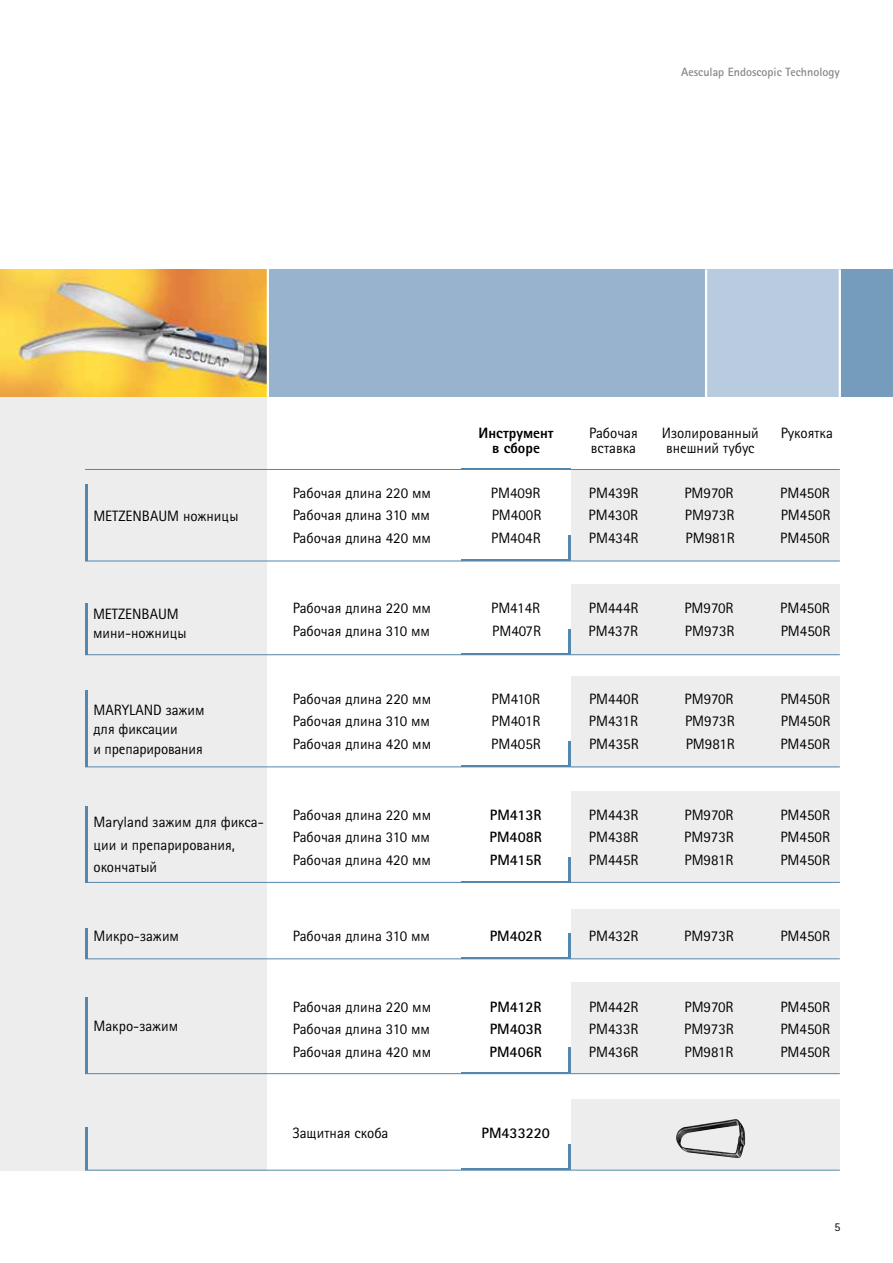
<style>
.page{position:relative;width:893px;height:1263px;background:#fff}
.page>*{position:absolute;margin:0;border:0;box-sizing:border-box;transform-origin:0 0}
.t1{font:15px/19.5px "Rotis Sans Serif Pro Cyr";color:#000}
.t2{font:700 15px "Rotis Sans Serif Pro Cyr";color:#000}
.t3{font:800 15px "Rotis Sans Serif Pro Cyr";color:#000}
.t4{font:700 12px "Rotis Sans Serif Pro Cyr";color:#878787}
.t5{font:12px "Rotis Sans Serif Pro Cyr";color:#000}
</style>
<div class="page">
<div style="left:571px;top:1099px;width:269px;height:71px;background:#ededed"></div>
<div style="left:571px;top:982px;width:269px;height:92px;background:#ededed"></div>
<div style="left:571px;top:909px;width:269px;height:50px;background:#ededed"></div>
<div style="left:571px;top:791px;width:269px;height:91px;background:#ededed"></div>
<div style="left:571px;top:676px;width:269px;height:91px;background:#ededed"></div>
<div style="left:571px;top:584px;width:269px;height:70px;background:#ededed"></div>
<div style="left:571px;top:469px;width:269px;height:92px;background:#ededed"></div>
<div style="left:0;top:379px;width:267px;height:791px;background:#ededed"></div>
<img style="left:0;top:269px;width:267px;height:128px">
<div style="left:840px;top:269px;width:53px;height:128px;background:#769cbd"></div>
<div style="left:268px;top:269px;width:438px;height:128px;background:#97b3ce"></div>
<div style="left:706px;top:269px;width:134px;height:128px;background:#b9cbdf"></div>
<hr style="left:839px;top:269px;width:2px;height:128px;background:#fff">
<hr style="left:705px;top:269px;width:2px;height:128px;background:#fff">
<hr style="left:267px;top:269px;width:2px;height:129px;background:#fff">
<img style="left:676px;top:1119px;width:69px;height:39px">
<hr style="left:85px;top:561px;width:755px;height:1px;background:#5387ad">
<hr style="left:462px;top:559px;width:109px;height:2px;background:#5387ad">
<hr style="left:569px;top:535px;width:2px;height:26px;background:#5387ad">
<hr style="left:85px;top:484px;width:2px;height:77px;background:#5387ad">
<hr style="left:85px;top:654px;width:755px;height:1px;background:#5387ad">
<hr style="left:462px;top:653px;width:109px;height:2px;background:#5387ad">
<hr style="left:569px;top:629px;width:2px;height:25px;background:#5387ad">
<hr style="left:85px;top:604px;width:2px;height:51px;background:#5387ad">
<hr style="left:85px;top:1170px;width:755px;height:1px;background:#5387ad">
<hr style="left:569px;top:1144px;width:2px;height:26px;background:#5387ad">
<hr style="left:85px;top:1127px;width:2px;height:43px;background:#5387ad">
<hr style="left:85px;top:766px;width:755px;height:1px;background:#5387ad">
<hr style="left:462px;top:765px;width:109px;height:2px;background:#5387ad">
<hr style="left:569px;top:741px;width:2px;height:26px;background:#5387ad">
<hr style="left:85px;top:691px;width:2px;height:76px;background:#5387ad">
<hr style="left:85px;top:882px;width:755px;height:1px;background:#5387ad">
<hr style="left:462px;top:881px;width:109px;height:2px;background:#5387ad">
<hr style="left:569px;top:857px;width:2px;height:25px;background:#5387ad">
<hr style="left:85px;top:806px;width:2px;height:77px;background:#5387ad">
<hr style="left:85px;top:958px;width:755px;height:1px;background:#5387ad">
<hr style="left:569px;top:933px;width:2px;height:26px;background:#5387ad">
<hr style="left:85px;top:928px;width:2px;height:31px;background:#5387ad">
<hr style="left:461px;top:1168px;width:108px;height:2px;background:#5387ad">
<hr style="left:461px;top:957px;width:108px;height:2px;background:#5387ad">
<hr style="left:85px;top:469px;width:755px;height:1px;background:#5387ad">
<hr style="left:462px;top:468px;width:109px;height:1px;background:#5387ad">
<hr style="left:85px;top:1073px;width:755px;height:1px;background:#5387ad">
<hr style="left:462px;top:1072px;width:109px;height:2px;background:#5387ad">
<hr style="left:569px;top:1047px;width:2px;height:25px;background:#5387ad">
<hr style="left:85px;top:997px;width:2px;height:77px;background:#5387ad">
<p class="t4" style="left:681px;top:65px;width:160px">Aesculap Endoscopic Technology</p>
<p class="t1" style="left:93px;top:506px;width:147px">METZENBAUM ножницы</p>
<p class="t1" style="left:93px;top:604px;width:95px">METZENBAUM мини-ножницы</p>
<p class="t1" style="left:93px;top:700px;width:113px">MARYLAND зажим для фиксации<br>и препарирования</p>
<p class="t1" style="left:93px;top:811px;width:172px;line-height:22.5px">Maryland зажим для фикса&shy;ции и препарирования, окончатый</p>
<p class="t1" style="left:93px;top:926px;width:87px">Микро-зажим</p>
<p class="t1" style="left:93px;top:1017px;width:86px">Макро-зажим</p>
<p class="t3" style="left:478px;top:424px;width:77px">Инструмент</p>
<p class="t1" style="left:589px;top:424px;width:50px">Рабочая</p>
<p class="t1" style="left:662px;top:424px;width:98px">Изолированный</p>
<p class="t1" style="left:781px;top:424px;width:54px">Рукоятка</p>
<p class="t3" style="left:492px;top:439px;width:49px">в сборе</p>
<p class="t1" style="left:591px;top:439px;width:47px">вставка</p>
<p class="t1" style="left:666px;top:439px;width:90px">внешний тубус</p>
<p class="t1" style="left:293px;top:483px;width:140px">Рабочая длина 220 мм</p>
<p class="t1" style="left:491px;top:483px;width:51px">PM409R</p>
<p class="t1" style="left:589px;top:483px;width:51px">PM439R</p>
<p class="t1" style="left:684px;top:483px;width:51px">PM970R</p>
<p class="t1" style="left:780px;top:483px;width:51px">PM450R</p>
<p class="t1" style="left:293px;top:506px;width:139px">Рабочая длина 310 мм</p>
<p class="t1" style="left:492px;top:506px;width:51px">PM400R</p>
<p class="t1" style="left:589px;top:506px;width:51px">PM430R</p>
<p class="t1" style="left:685px;top:506px;width:51px">PM973R</p>
<p class="t1" style="left:781px;top:506px;width:51px">PM450R</p>
<p class="t1" style="left:293px;top:528px;width:140px">Рабочая длина 420 мм</p>
<p class="t1" style="left:491px;top:528px;width:51px">PM404R</p>
<p class="t1" style="left:589px;top:528px;width:51px">PM434R</p>
<p class="t1" style="left:686px;top:528px;width:51px">PM981R</p>
<p class="t1" style="left:780px;top:528px;width:51px">PM450R</p>
<p class="t1" style="left:293px;top:599px;width:140px">Рабочая длина 220 мм</p>
<p class="t1" style="left:491px;top:599px;width:51px">PM414R</p>
<p class="t1" style="left:589px;top:599px;width:51px">PM444R</p>
<p class="t1" style="left:684px;top:599px;width:51px">PM970R</p>
<p class="t1" style="left:780px;top:599px;width:51px">PM450R</p>
<p class="t1" style="left:293px;top:621px;width:139px">Рабочая длина 310 мм</p>
<p class="t1" style="left:492px;top:621px;width:50px">PM407R</p>
<p class="t1" style="left:589px;top:621px;width:51px">PM437R</p>
<p class="t1" style="left:685px;top:621px;width:51px">PM973R</p>
<p class="t1" style="left:781px;top:621px;width:51px">PM450R</p>
<p class="t1" style="left:293px;top:689px;width:140px">Рабочая длина 220 мм</p>
<p class="t1" style="left:491px;top:689px;width:50px">PM410R</p>
<p class="t1" style="left:589px;top:689px;width:51px">PM440R</p>
<p class="t1" style="left:684px;top:689px;width:51px">PM970R</p>
<p class="t1" style="left:780px;top:689px;width:51px">PM450R</p>
<p class="t1" style="left:293px;top:712px;width:139px">Рабочая длина 310 мм</p>
<p class="t1" style="left:491px;top:712px;width:51px">PM401R</p>
<p class="t1" style="left:589px;top:712px;width:51px">PM431R</p>
<p class="t1" style="left:685px;top:712px;width:51px">PM973R</p>
<p class="t1" style="left:781px;top:712px;width:51px">PM450R</p>
<p class="t1" style="left:293px;top:734px;width:140px">Рабочая длина 420 мм</p>
<p class="t1" style="left:491px;top:734px;width:51px">PM405R</p>
<p class="t1" style="left:589px;top:734px;width:51px">PM435R</p>
<p class="t1" style="left:686px;top:734px;width:51px">PM981R</p>
<p class="t1" style="left:780px;top:734px;width:51px">PM450R</p>
<p class="t1" style="left:293px;top:805px;width:140px">Рабочая длина 220 мм</p>
<p class="t2" style="left:490px;top:805px;width:53px">PM413R</p>
<p class="t1" style="left:589px;top:805px;width:51px">PM443R</p>
<p class="t1" style="left:684px;top:805px;width:51px">PM970R</p>
<p class="t1" style="left:780px;top:805px;width:51px">PM450R</p>
<p class="t1" style="left:293px;top:827px;width:139px">Рабочая длина 310 мм</p>
<p class="t2" style="left:490px;top:828px;width:54px">PM408R</p>
<p class="t1" style="left:589px;top:827px;width:51px">PM438R</p>
<p class="t1" style="left:684px;top:827px;width:51px">PM973R</p>
<p class="t1" style="left:780px;top:827px;width:51px">PM450R</p>
<p class="t1" style="left:293px;top:850px;width:140px">Рабочая длина 420 мм</p>
<p class="t2" style="left:490px;top:850px;width:53px">PM415R</p>
<p class="t1" style="left:589px;top:850px;width:51px">PM445R</p>
<p class="t1" style="left:684px;top:850px;width:51px">PM981R</p>
<p class="t1" style="left:780px;top:850px;width:51px">PM450R</p>
<p class="t1" style="left:293px;top:926px;width:139px">Рабочая длина 310 мм</p>
<p class="t2" style="left:490px;top:927px;width:53px">PM402R</p>
<p class="t1" style="left:589px;top:926px;width:51px">PM432R</p>
<p class="t1" style="left:684px;top:926px;width:51px">PM973R</p>
<p class="t1" style="left:780px;top:926px;width:51px">PM450R</p>
<p class="t1" style="left:293px;top:997px;width:140px">Рабочая длина 220 мм</p>
<p class="t2" style="left:490px;top:997px;width:53px">PM412R</p>
<p class="t1" style="left:589px;top:997px;width:51px">PM442R</p>
<p class="t1" style="left:684px;top:997px;width:51px">PM970R</p>
<p class="t1" style="left:780px;top:997px;width:51px">PM450R</p>
<p class="t1" style="left:293px;top:1020px;width:139px">Рабочая длина 310 мм</p>
<p class="t2" style="left:490px;top:1020px;width:54px">PM403R</p>
<p class="t1" style="left:589px;top:1020px;width:51px">PM433R</p>
<p class="t1" style="left:684px;top:1020px;width:51px">PM973R</p>
<p class="t1" style="left:780px;top:1020px;width:51px">PM450R</p>
<p class="t1" style="left:293px;top:1042px;width:140px">Рабочая длина 420 мм</p>
<p class="t2" style="left:490px;top:1042px;width:54px">PM406R</p>
<p class="t1" style="left:589px;top:1042px;width:51px">PM436R</p>
<p class="t1" style="left:684px;top:1042px;width:51px">PM981R</p>
<p class="t1" style="left:780px;top:1042px;width:51px">PM450R</p>
<p class="t1" style="left:293px;top:1123px;width:97px">Защитная скоба</p>
<p class="t2" style="left:482px;top:1123px;width:70px">PM433220</p>
<p class="t5" style="left:834px;top:1220px;width:7px">5</p>
</div>
